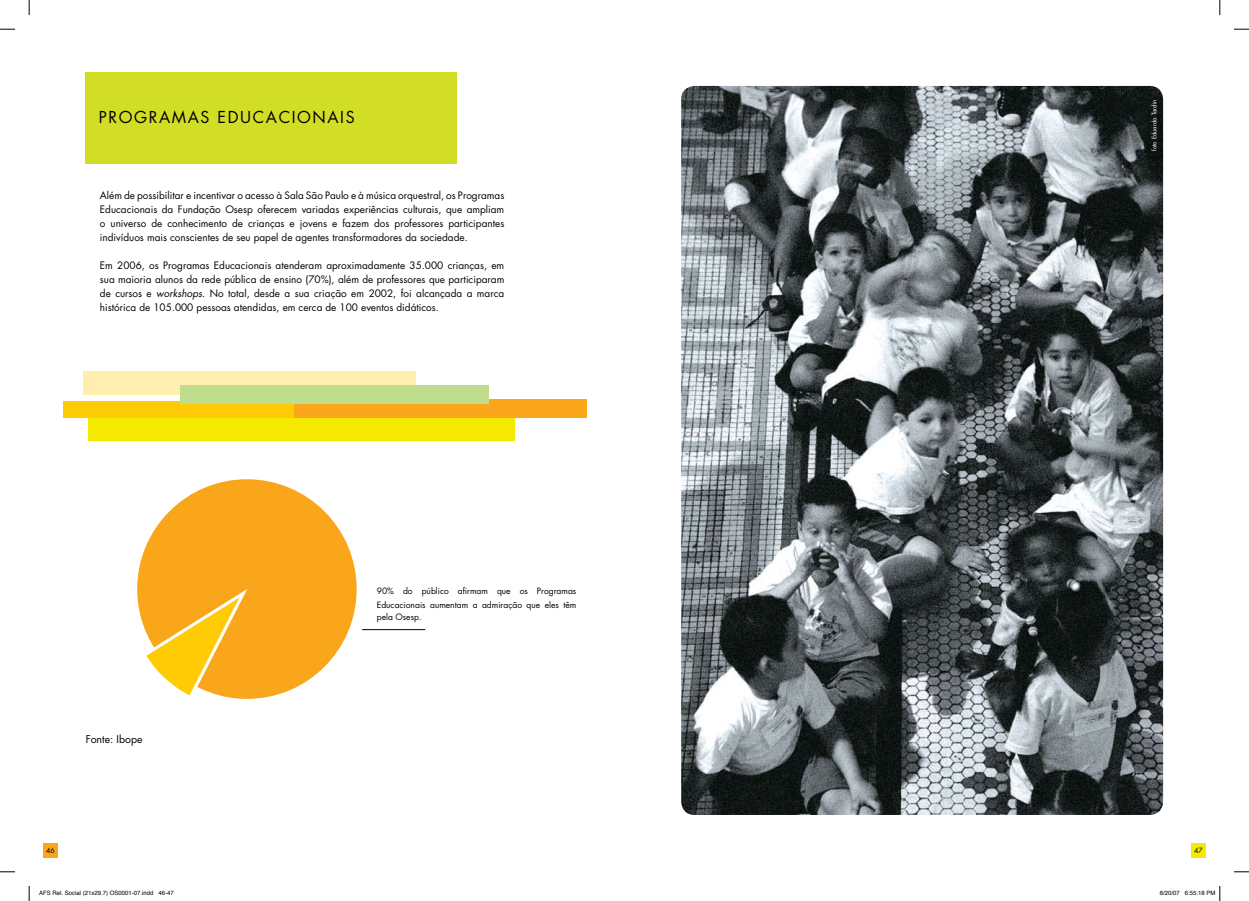
<style>
.page{position:relative;width:1249px;height:901px;background:#fff}
.page>*{position:absolute;margin:0;border:0;box-sizing:border-box;transform-origin:0 0}
.t1{font:16px "Futura";color:#000}
.t2{font:10.5px "Futura";color:#000}
.t3{font:10px/14px "Futura";color:#000;text-align:justify}
.t4{font:8.5px/14px "Futura";color:#000}
.t5{font:7px "Futura";color:#000}
.t6{font:6px "Helvetica";color:#000}
.t7{font:6px "Futura";color:#fff}
.s1{font-style:italic}
</style>
<div class="page">
<img style="left:681px;top:86px;width:482px;height:728px">
<div style="left:86px;top:72px;width:371px;height:91px;background:#d2de26"></div>
<div style="left:89px;top:415px;width:426px;height:25px;background:#f3ea00"></div>
<div style="left:84px;top:371px;width:332px;height:23px;background:#ffeeae"></div>
<div style="left:64px;top:401px;width:238px;height:16px;background:#ffcb05"></div>
<div style="left:294px;top:399px;width:293px;height:18px;background:#faa61a"></div>
<div style="left:180px;top:385px;width:309px;height:19px;background:#c0dc8d"></div>
<svg style="left:137px;top:479px;width:220px;height:219px;fill:#faa61a"></svg>
<svg style="left:146px;top:597px;width:93px;height:98px;background:#fcc238"></svg>
<hr style="left:362px;top:629px;width:63px;height:1px;background:#000">
<div style="left:1191px;top:843px;width:15px;height:14px;background:#f3ea00"></div>
<div style="left:43px;top:843px;width:15px;height:14px;background:#faa61a"></div>
<svg style="left:0;top:29px;width:15px;height:1px"></svg>
<svg style="left:1234px;top:29px;width:15px;height:1px"></svg>
<svg style="left:0;top:871px;width:15px;height:1px"></svg>
<svg style="left:1234px;top:871px;width:15px;height:1px"></svg>
<svg style="left:29px;top:0;width:1px;height:15px"></svg>
<svg style="left:29px;top:886px;width:1px;height:14px"></svg>
<svg style="left:1219px;top:0;width:2px;height:15px"></svg>
<svg style="left:1219px;top:886px;width:2px;height:14px"></svg>
<h1 class="t1" style="left:99px;top:107px;width:24px">Programas</h1>
<h1 class="t1" style="left:218px;top:107px;width:23px">Educacionais</h1>
<p class="t3" style="left:100px;top:188px;width:406px">Além de possibilitar e incentivar o acesso à Sala São Paulo e à música orquestral, os Programas Educacionais da Fundação Osesp oferecem variadas experiências culturais, que ampliam o universo de conhecimento de crianças e jovens e fazem dos professores participantes indivíduos mais conscientes de seu papel de agentes transformadores da sociedade.</p>
<p class="t3" style="left:100px;top:258px;width:406px">Em 2006, os Programas Educacionais atenderam aproximadamente 35.000 crianças, em sua maioria alunos da rede pública de ensino (70%), além de professores que participaram de cursos e <span class="s1">workshops</span>. No total, desde a sua criação em 2002, foi alcançada a marca histórica de 105.000 pessoas atendidas, em cerca de 100 eventos didáticos.</p>
<p class="t2" style="left:86px;top:732px;width:58px">Fonte: Ibope</p>
<p class="t4" style="left:377px;top:583px;width:201px">90% do público afirmam que os Programas<br>Educacionais aumentam a admiração que eles têm</p>
<p class="t4" style="left:377px;top:609px;width:46px">pela Osesp.</p>
<p class="t7" style="left:1150px;top:151px;width:53px;rotate:-90deg">foto Eduardo Tardin</p>
<p class="t5" style="left:46px;top:845px;width:10px">46</p>
<p class="t5" style="left:1194px;top:845px;width:10px">47</p>
<p class="t6" style="left:39px;top:887px;width:136px">AFS Rel. Social (21x29.7) OS0001-07.indd 46-47</p>
<p class="t6" style="left:1160px;top:887px;width:57px">8/20/07 6:55:18 PM</p>
</div>
